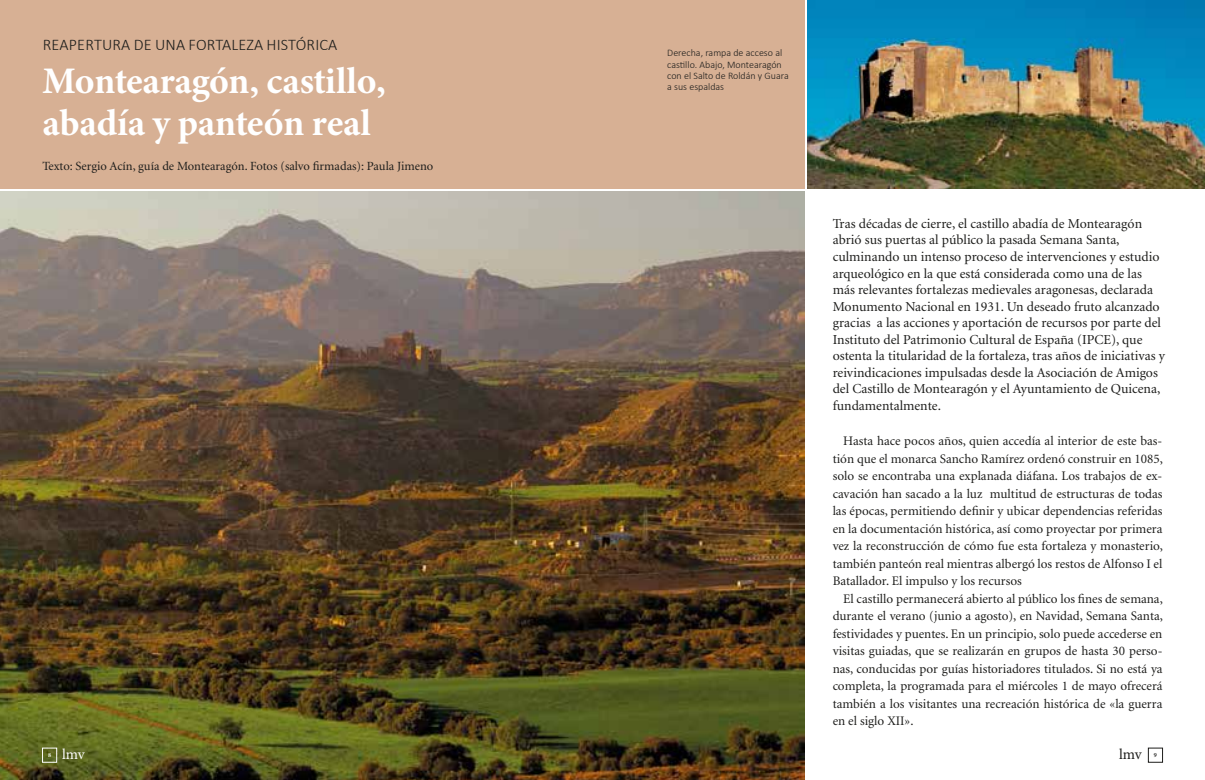
<style>
.page{position:relative;width:1205px;height:780px;background:#fff}
.page>*{position:absolute;margin:0;border:0;box-sizing:border-box;transform-origin:0 0}
.t1{font:700 37.5px/42.5px "Minion 3";letter-spacing:-.01em;color:#fff}
.t2{font:300 16.25px "Calibri";letter-spacing:.01em;color:#1d1d1b}
.t3{font:15px "Minion Pro";color:#fff}
.t4{font:15px "Minion Pro";color:#1d1d1b}
.t5{font:13.75px/16.5px "Minion";color:#1d1d1b}
.t6{font:13.12px/17.5px "Minion";color:#1d1d1b;text-align:justify}
.t7{font:12.5px "Minion";color:#1d1d1b}
.t8{font:300 10px/11.2px "Calibri";color:#1d1d1b}
.t9{font:600 6.25px "Minion Pro";color:#fff}
.t10{font:600 6.25px "Minion Pro";color:#1d1d1b}
</style>
<div class="page">
<img style="left:0;top:191px;width:804px;height:589px">
<img style="left:807px;top:0;width:398px;height:188px">
<div style="left:0;top:0;width:804px;height:188px;background:#d7b094"></div>
<div style="left:42px;top:748px;width:15px;height:14px;border:1px solid #fff"></div>
<p class="t2" style="left:43px;top:35px;width:296px">REAPERTURA DE UNA FORTALEZA HISTÓRICA</p>
<h1 class="t1" style="left:43px;top:59px;width:345px">Montearagón, castillo, abadía y panteón real</h1>
<p class="t7" style="left:43px;top:160px;width:392px">Texto: Sergio Acín, guía de Montearagón. Fotos (salvo firmadas): Paula Jimeno</p>
<p class="t8" style="left:667px;top:47px;width:123px">Derecha, rampa de acceso al castillo. Abajo, Montearagón con el Salto de Roldán y Guara a sus espaldas</p>
<p class="t5" style="left:832px;top:216px;width:334px">Tras décadas de cierre, el castillo abadía de Montearagón abrió sus puertas al público la pasada Semana Santa, culminando un intenso proceso de intervenciones y estudio arqueológico en la que está considerada como una de las más relevantes fortalezas medievales aragonesas, declarada Monumento Nacional en 1931. Un deseado fruto alcanzado gracias a las acciones y aportación de recursos por parte del Instituto del Patrimonio Cultural de España (IPCE), que ostenta la titularidad de la fortaleza, tras años de iniciativas y reivindicaciones impulsadas desde la Asociación de Amigos del Castillo de Montearagón y el Ayuntamiento de Quicena, fundamentalmente.</p>
<p class="t6" style="left:832px;top:433px;width:332px;text-indent:11px">Hasta hace pocos años, quien accedía al interior de este bas&shy;tión que el monarca Sancho Ramírez ordenó construir en 1085, solo se encontraba una explanada diáfana. Los trabajos de ex&shy;cavación han sacado a la luz multitud de estructuras de todas las épocas, permitiendo definir y ubicar dependencias referidas en la documentación histórica, así como proyectar por primera vez la reconstrucción de cómo fue esta fortaleza y monasterio, también panteón real mientras albergó los restos de Alfonso I el Batallador. El impulso y los recursos</p>
<p class="t6" style="left:832px;top:590px;width:332px;text-indent:11px">El castillo permanecerá abierto al público los fines de semana, durante el verano (junio a agosto), en Navidad, Semana Santa, festividades y puentes. En un principio, solo puede accederse en visitas guiadas, que se realizarán en grupos de hasta 30 perso&shy;nas, conducidas por guías historiadores titulados. Si no está ya completa, la programada para el miércoles 1 de mayo ofrecerá también a los visitantes una recreación histórica de «la guerra en el siglo XII».</p>
<p class="t9" style="left:48px;top:750px;width:5px">8</p>
<p class="t3" style="left:62px;top:744px;width:24px">lmv</p>
<p class="t4" style="left:1119px;top:744px;width:24px">lmv</p>
<p class="t10" style="left:1154px;top:750px;width:5px">9</p>
</div>
